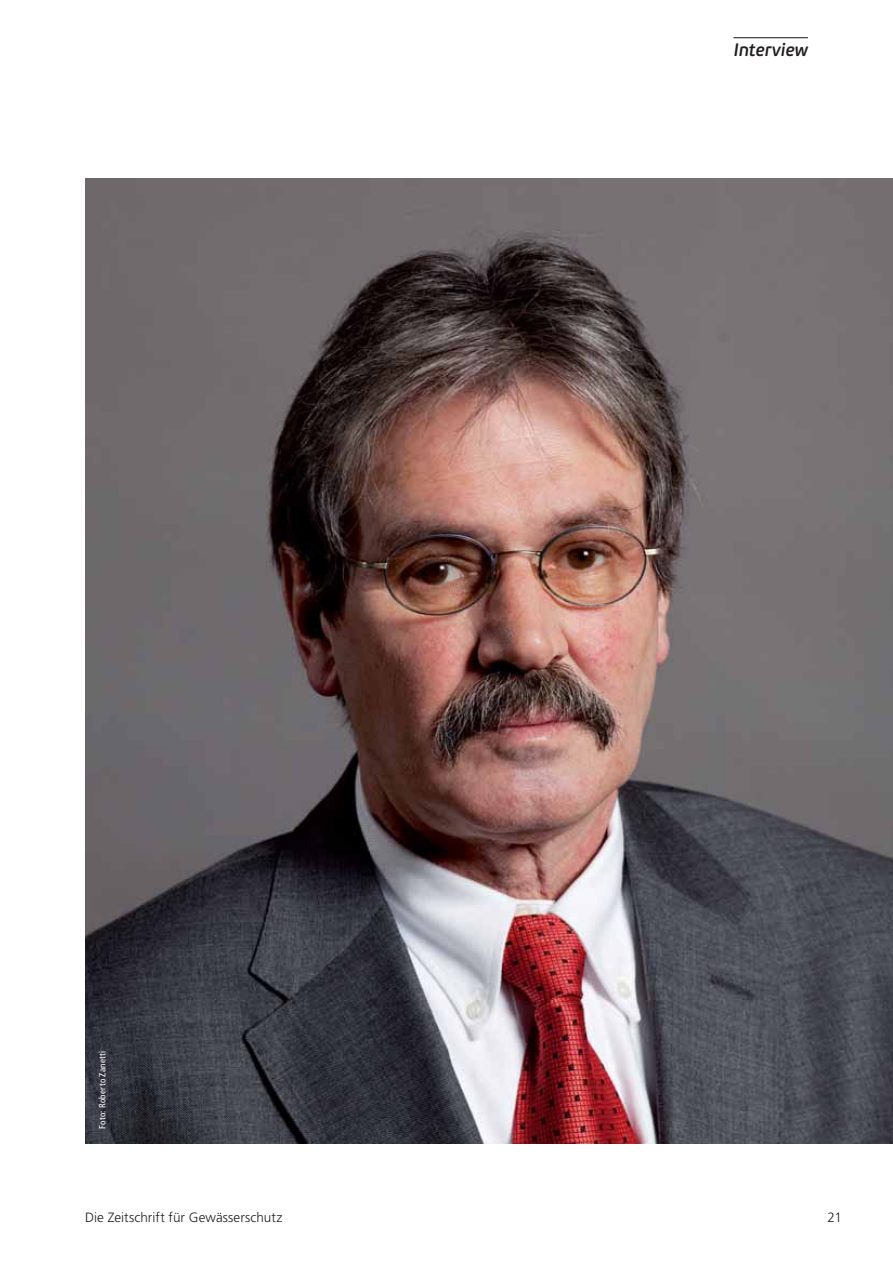
<style>
.page{position:relative;width:893px;height:1263px;background:#fff}
.page>*{position:absolute;margin:0;border:0;box-sizing:border-box;transform-origin:0 0}
.t1{font:italic 600 18px "PF Beau Sans Pro";letter-spacing:-.01em;color:#231f20}
.t2{font:300 13.5px "Frutiger LT Std";color:#231f20}
.t3{font:condensed 9px "Frutiger LT Std";letter-spacing:.03em;color:#fff}
</style>
<div class="page">
<hr style="left:733px;top:37px;width:75px;height:1px;background:#231f20">
<img style="left:85px;top:179px;width:808px;height:965px">
<p class="t3" style="left:98px;top:1129px;width:79px;rotate:-90deg">Foto: Roberto Zanetti</p>
<h1 class="t1" style="left:733px;top:43px;width:76px">Interview</h1>
<p class="t2" style="left:85px;top:1211px;width:199px">Die Zeitschrift für Gewässerschutz</p>
<p class="t2" style="left:827px;top:1211px;width:16px">21</p>
</div>
